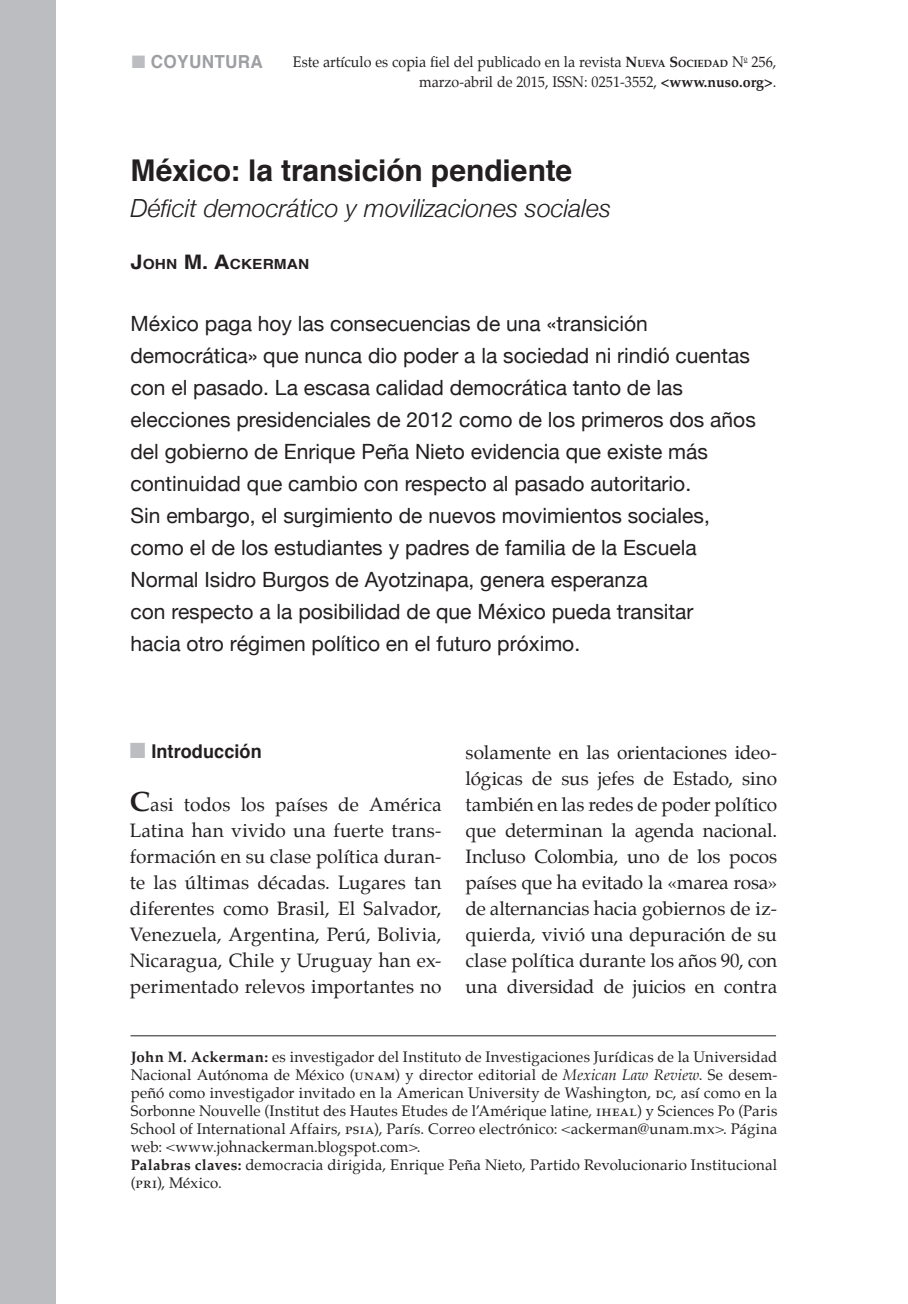
<style>
.page{position:relative;width:908px;height:1304px;background:#fff}
.page>*{position:absolute;margin:0;border:0;box-sizing:border-box;transform-origin:0 0}
.NS_Título_art{font:700 30px "Helvetica";letter-spacing:-.005em;color:#231f20}
.NS_Subt_tulo_art{font:italic 300 25px "Helvetica Neue";color:#231f20}
.NS_Copete{font:21px/32px "Helvetica Neue";color:#231f20}
.NS_Texto{font:19px/26px "Palatino";letter-spacing:-.005em;color:#231f20;text-align:justify}
.t1{font:700 19px "Helvetica";letter-spacing:.005em;color:#231f20;scale:.95 1}
.t2{font:700 18px "Helvetica";letter-spacing:.02em;color:#9d9fa2;scale:.95 1}
.NS_Curri__clave{font:15px/18px "Palatino";letter-spacing:.015em;color:#231f20;text-align:justify}
.textopalatino{font:15px "Palatino";color:#231f20;scale:.95 1}
.NS_Autor{font:700 14px "Helvetica";letter-spacing:.005em;color:#231f20;scale:1.1 1}
.s1{color:#bcbdc0}
.s2{font-family:"Palatino Bold Os F"}
.s3{font-family:"Palatino Bold Os F";font-size:10.4px}
.s4{font-size:20px}
.s5{font-family:"Palatino Bold Os F";font-size:28px}
.s6{font-weight:700}
.s7{font-family:"Palatino SC"}
.s8{font-style:italic}
</style>
<div class="page">
<hr style="left:130px;top:1035px;width:645px;height:1px;background:#231f20">
<div style="left:0;top:0;width:56px;height:1304px;background:#bcbdc0"></div>
<p class="t2" style="left:132px;top:47px;width:139px"><span class="s1">■</span> COYUNTURA</p>
<p class="textopalatino" style="left:293px;top:54px;width:510px">Este artículo es copia fiel del publicado en la revista <span class="s2">N</span><span class="s3">UEVA</span> <span class="s2">S</span><span class="s3">OCIEDAD</span> N<sup>o</sup> 256,</p>
<p class="textopalatino" style="left:419px;top:74px;width:377px">marzo-abril de 2015, ISSN: 0251-3552, <span class="s2">&lt;www.nuso.org&gt;</span>.</p>
<p class="NS_Título_art" style="left:130px;top:146px;width:443px">México: la transición pendiente</p>
<p class="NS_Subt_tulo_art" style="left:130px;top:193px;width:482px">Déficit democrático y movilizaciones sociales</p>
<p class="NS_Autor" style="left:130px;top:253px;width:164px"><span class="s4">J</span>OHN <span class="s4">M. A</span>CKERMAN</p>
<p class="NS_Copete" style="left:130px;top:307px;width:518px">México paga hoy las consecuencias de una «transición</p>
<p class="NS_Copete" style="left:130px;top:339px;width:620px">democrática» que nunca dio poder a la sociedad ni rindió cuentas con el pasado. La escasa calidad democrática tanto de las</p>
<p class="NS_Copete" style="left:130px;top:403px;width:626px">elecciones presidenciales de 2012 como de los primeros dos años del gobierno de Enrique Peña Nieto evidencia que existe más</p>
<p class="NS_Copete" style="left:130px;top:467px;width:562px">continuidad que cambio con respecto al pasado autoritario.</p>
<p class="NS_Copete" style="left:130px;top:499px;width:580px">Sin embargo, el surgimiento de nuevos movimientos sociales,</p>
<p class="NS_Copete" style="left:130px;top:531px;width:567px">como el de los estudiantes y padres de familia de la Escuela</p>
<p class="NS_Copete" style="left:130px;top:563px;width:518px">Normal Isidro Burgos de Ayotzinapa, genera esperanza</p>
<p class="NS_Copete" style="left:130px;top:595px;width:564px">con respecto a la posibilidad de que México pueda transitar</p>
<p class="NS_Copete" style="left:130px;top:627px;width:451px">hacia otro régimen político en el futuro próximo.</p>
<p class="t1" style="left:130px;top:736px;width:140px"><span class="s1">■</span> Introducción</p>
<p class="NS_Texto" style="left:130px;top:792px;width:313px"><span class="s5">C</span>asi todos los países de América Latina han vivido una fuerte trans&shy;formación en su clase política duran&shy;te las últimas décadas. Lugares tan diferentes como Brasil, El Salvador, Venezuela, Argentina, Perú, Bolivia, Nicaragua, Chile y Uruguay han ex&shy;perimentado relevos importantes no</p>
<p class="NS_Texto" style="left:465px;top:740px;width:313px">solamente en las orientaciones ideo&shy;lógicas de sus jefes de Estado, sino también en las redes de poder político que determinan la agenda nacional.<br>Incluso Colombia, uno de los pocos países que ha evitado la «marea rosa» de alternancias hacia gobiernos de iz&shy;quierda, vivió una depuración de su clase política durante los años 90, con una diversidad de juicios en contra</p>
<p class="NS_Curri__clave" style="left:131px;top:1048px;width:648px"><span class="s6">John M. Ackerman</span><span class="s2">:</span> es investigador del Instituto de Investigaciones Jurídicas de la Universidad Nacional Autónoma de México (<span class="s7">unam</span>) y director editorial de <span class="s8">Mexican Law Review</span>. Se desem&shy;peñó como investigador invitado en la American University de Washington, <span class="s7">dc</span>, así como en la Sorbonne Nouvelle (Institut des Hautes Etudes de l’Amérique latine, <span class="s7">iheal</span>) y Sciences Po (Paris School of International Affairs, <span class="s7">psia</span>), París. Correo electrónico: &lt;ackerman@unam.mx&gt;. Página web: &lt;www.johnackerman.blogspot.com&gt;.</p>
<p class="NS_Curri__clave" style="left:131px;top:1156px;width:647px"><span class="s6">Palabras claves</span><span class="s2">:</span> democracia dirigida, Enrique Peña Nieto, Partido Revolucionario Institucional (<span class="s7">pri</span>), México.</p>
</div>
